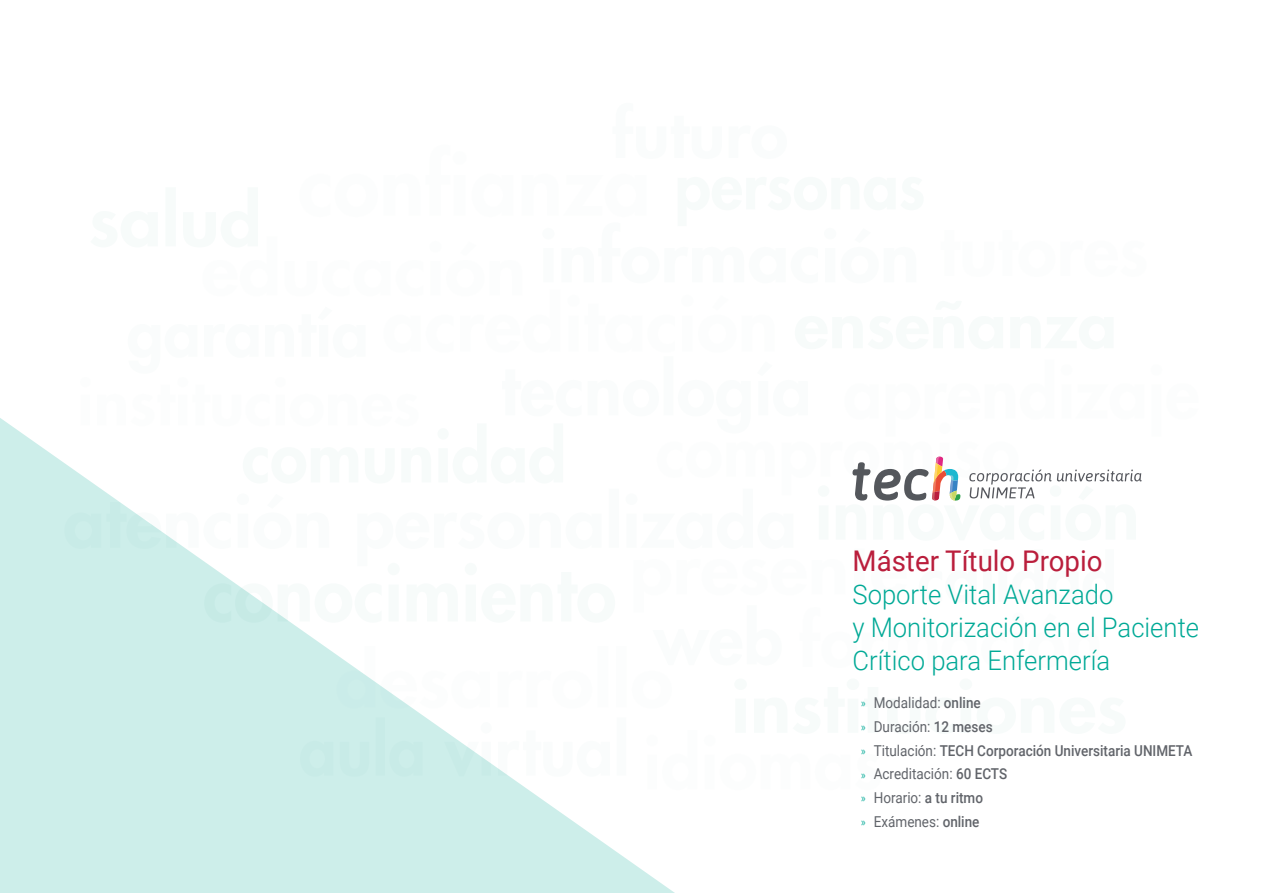
<style>
.page{position:relative;width:1263px;height:893px;background:#fff}
.page>*{position:absolute;margin:0;border:0;box-sizing:border-box;transform-origin:0 0}
.t1{font:28.5px "Roboto";color:#ba1e3c}
.t2{font:300 27px/33px "Roboto";color:#00a996;scale:.95 1}
.t3{font:500 15px/23.7px "Roboto";color:#61646a;scale:.9 1}
.s1{font-family:"Myriad Pro";font-weight:400;font-size:12px;color:#00a996}
.s2{font-weight:400}
</style>
<div class="page">
<svg style="left:0;top:418px;width:675px;height:475px;background:#d1efec"></svg>
<svg style="left:64px;top:418px;width:1078px;height:372px"></svg>
<h1 class="t1" style="left:852px;top:541px;width:251px">Máster Título Propio</h1>
<h2 class="t2" style="left:852px;top:577px;width:366px">Soporte Vital Avanzado<br>y Monitorización en el Paciente<br>Crítico para Enfermería</h2>
<p class="t3" style="left:861px;top:690px;width:370px"><span class="s1">»</span> <span class="s2">Modalidad:</span> online<br><span class="s1">»</span> <span class="s2">Duración:</span> 12 meses<br><span class="s1">»</span> <span class="s2">Titulación:</span> TECH Corporación Universitaria UNIMETA <span class="s1">»</span> <span class="s2">Acreditación:</span> 60 ECTS<br><span class="s1">»</span> <span class="s2">Horario:</span> a tu ritmo<br><span class="s1">»</span> <span class="s2">Exámenes:</span> online</p>
</div>
